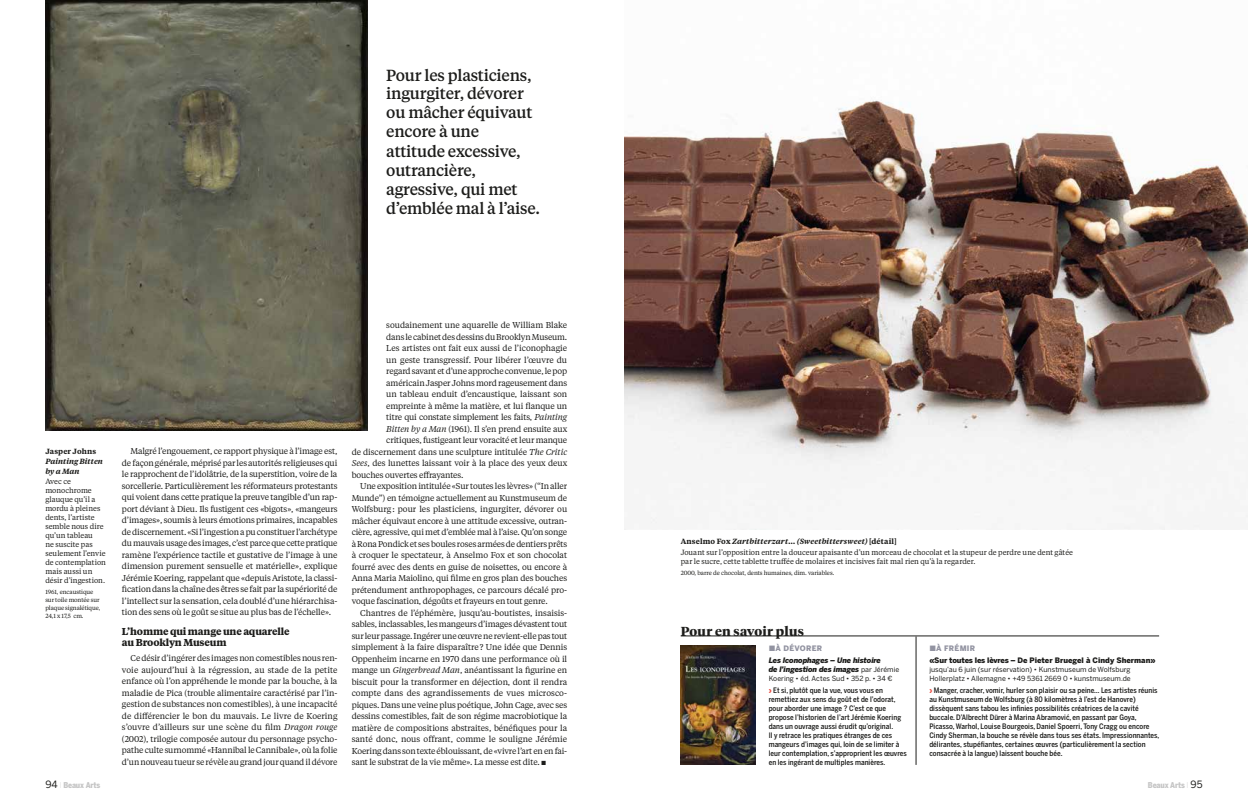
<style>
.page{position:relative;width:1248px;height:808px;background:#fff}
.page>*{position:absolute;margin:0;border:0;box-sizing:border-box;transform-origin:0 0}
.t1{font:500 16px/19px "Tiempos Text";letter-spacing:-.015em;color:#1d1d1b}
.t2{font:700 13px "Tiempos Headline";letter-spacing:.02em;color:#1d1d1b}
.t3{font:700 10px/11.5px "Tiempos Text";letter-spacing:-.015em;color:#1d1d1b}
.t4{font:8.5px/11.5px "Tiempos Text";letter-spacing:-.015em;color:#1d1d1b;text-align:justify}
.t5{font:900 8px "Benton Sans Condensed";letter-spacing:-.02em;color:#c6c6c6}
.t6{font:500 7.5px/9px "Benton Sans Condensed";letter-spacing:.005em;color:#1d1d1b}
.t7{font:7.5px/9px "Tiempos Text";color:#1d1d1b}
.t8{font:italic 900 7.5px/9px "Benton Sans";letter-spacing:-.02em;color:#1d1d1b}
.t9{font:900 7.5px "Benton Sans";color:#1d1d1b}
.t10{font:italic 600 7.5px/10px "Tiempos Text";letter-spacing:-.005em;color:#1d1d1b}
.t11{font:900 7.5px "Benton Sans";letter-spacing:.04em;color:#9293a1}
.t12{font:600 7.5px "Tiempos Text";letter-spacing:.015em;color:#1d1d1b}
.t13{font:7px/9px "Benton Sans";letter-spacing:.005em;color:#1d1d1b}
.t14{font:6px/8px "Tiempos Text";letter-spacing:-.015em;color:#1d1d1b}
.s1{font-style:italic}
.s2{font-weight:600}
.s3{font-weight:600;font-style:italic}
.s4{font-weight:400;font-style:normal;font-size:7px}
.s5{font-family:"Benton Sans";font-weight:900;color:#ea5045}
.s6{font-family:"Benton Sans";font-weight:400;font-size:10px;color:#1d1d1b}
.s7{font-family:"Benton Sans";font-weight:200}
</style>
<div class="page">
<img style="left:680px;top:645px;width:75px;height:119px">
<img style="left:624px;top:100px;width:623px;height:430px">
<img style="left:45px;top:0;width:322px;height:431px">
<hr style="left:680px;top:636px;width:478px;height:1px;background:#1d1d1b">
<hr style="left:915px;top:636px;width:1px;height:129px;background:#1d1d1b">
<h1 class="t1" style="left:386px;top:65px;width:155px">Pour les plasticiens, ingurgiter, dévorer ou mâcher équivaut encore à une attitude excessive, outrancière, agressive, qui met d’emblée mal à l’aise.</h1>
<p class="t12" style="left:45px;top:446px;width:52px">Jasper Johns</p>
<p class="t10" style="left:45px;top:456px;width:59px">Painting Bitten by a Man</p>
<p class="t7" style="left:45px;top:477px;width:62px">Avec ce monochrome glauque qu’il a mordu à pleines dents, l’artiste semble nous dire qu’un tableau<br>ne suscite pas seulement l’envie de contemplation mais aussi un désir d’ingestion.</p>
<p class="t14" style="left:45px;top:587px;width:57px">1961, encaustique sur toile montée sur plaque signalétique,<br>24,1 x 17,5 cm.</p>
<p class="t4" style="left:122px;top:445px;width:217px;text-indent:9px">Malgré l’engouement, ce rapport physique à l’image est, de façon générale, méprisé par les autorités religieuses qui le rapprochent de l’idolâtrie, de la superstition, voire de la sorcellerie. Particulièrement les réformateurs protestants qui voient dans cette pratique la preuve tangible d’un rap&shy;port déviant à Dieu. Ils fustigent ces «bigots», «mangeurs d’images», soumis à leurs émotions primaires, incapables de discernement. «Si l’ingestion a pu constituer l’archétype du mauvais usage des images, c’est parce que cette pratique ramène l’expérience tactile et gustative de l’image à une dimension purement sensuelle et matérielle», explique Jérémie Koering, rappelant que «depuis Aristote, la classi&shy;fication dans la chaîne des êtres se fait par la supériorité de l’intellect sur la sensation, cela doublé d’une hiérarchisa&shy;tion des sens où le goût se situe au plus bas de l’échelle».</p>
<p class="t3" style="left:122px;top:625px;width:169px">L’homme qui mange une aquarelle au Brooklyn Museum</p>
<p class="t4" style="left:122px;top:652px;width:217px;text-indent:9px">Ce désir d’ingérer des images non comestibles nous ren&shy;voie aujourd’hui à la régression, au stade de la petite enfance où l’on appréhende le monde par la bouche, à la maladie de Pica (trouble alimentaire caractérisé par l’in&shy;gestion de substances non comestibles), à une incapacité de différencier le bon du mauvais. Le livre de Koering s’ouvre d’ailleurs sur une scène du film <span class="s1">Dragon rouge </span>(2002), trilogie composée autour du personnage psycho&shy;pathe culte surnommé «Hannibal le Cannibale», où la folie d’un nouveau tueur se révèle au grand jour quand il dévore</p>
<p class="t4" style="left:386px;top:319px;width:182px">soudainement une aquarelle de William Blake</p>
<p class="t4" style="left:386px;top:331px;width:182px">dans le cabinet des dessins du Brooklyn Museum.</p>
<p class="t4" style="left:386px;top:342px;width:182px">Les artistes ont fait eux aussi de l’iconophagie</p>
<p class="t4" style="left:386px;top:354px;width:182px">un geste transgressif. Pour libérer l’œuvre du</p>
<p class="t4" style="left:386px;top:365px;width:182px">regard savant et d’une approche convenue, le pop</p>
<p class="t4" style="left:386px;top:377px;width:182px">américain Jasper Johns mord rageusement dans</p>
<p class="t4" style="left:386px;top:388px;width:182px">un tableau enduit d’encaustique, laissant son</p>
<p class="t4" style="left:386px;top:400px;width:182px">empreinte à même la matière, et lui flanque un</p>
<p class="t4" style="left:386px;top:411px;width:182px">titre qui constate simplement les faits, <span class="s1">Painting</span></p>
<p class="t4" style="left:386px;top:423px;width:182px"><span class="s1">Bitten by a Man</span> (1961). Il s’en prend ensuite aux</p>
<p class="t4" style="left:386px;top:434px;width:182px">critiques, fustigeant leur voracité et leur manque</p>
<p class="t4" style="left:351px;top:446px;width:217px">de discernement dans une sculpture intitulée <span class="s1">The Critic</span></p>
<p class="t4" style="left:351px;top:457px;width:217px"><span class="s1">Sees</span>, des lunettes laissant voir à la place des yeux deux</p>
<p class="t4" style="left:351px;top:469px;width:113px">bouches ouvertes effrayantes.</p>
<p class="t4" style="left:360px;top:480px;width:208px">Une exposition intitulée «Sur toutes les lèvres» (“In aller</p>
<p class="t4" style="left:351px;top:492px;width:217px">Munde”) en témoigne actuellement au Kunstmuseum de</p>
<p class="t4" style="left:351px;top:503px;width:217px">Wolfsburg: pour les plasticiens, ingurgiter, dévorer ou</p>
<p class="t4" style="left:351px;top:515px;width:217px">mâcher équivaut encore à une attitude excessive, outran-</p>
<p class="t4" style="left:351px;top:526px;width:217px">cière, agressive, qui met d’emblée mal à l’aise. Qu’on songe</p>
<p class="t4" style="left:351px;top:538px;width:217px">à Rona Pondick et ses boules roses armées de dentiers prêts</p>
<p class="t4" style="left:351px;top:549px;width:217px">à croquer le spectateur, à Anselmo Fox et son chocolat</p>
<p class="t4" style="left:351px;top:561px;width:217px">fourré avec des dents en guise de noisettes, ou encore à</p>
<p class="t4" style="left:351px;top:572px;width:217px">Anna Maria Maiolino, qui filme en gros plan des bouches</p>
<p class="t4" style="left:351px;top:584px;width:217px">prétendument anthropophages, ce parcours décalé pro-</p>
<p class="t4" style="left:351px;top:595px;width:197px">voque fascination, dégoûts et frayeurs en tout genre.</p>
<p class="t4" style="left:360px;top:607px;width:208px">Chantres de l’éphémère, jusqu’au-boutistes, insaisis-</p>
<p class="t4" style="left:351px;top:618px;width:217px">sables, inclassables, les mangeurs d’images dévastent tout</p>
<p class="t4" style="left:351px;top:630px;width:217px">sur leur passage. Ingérer une œuvre ne revient-elle pas tout</p>
<p class="t4" style="left:351px;top:641px;width:217px">simplement à la faire disparaître? Une idée que Dennis</p>
<p class="t4" style="left:351px;top:653px;width:217px">Oppenheim incarne en 1970 dans une performance où il</p>
<p class="t4" style="left:351px;top:664px;width:217px">mange un <span class="s1">Gingerbread Man</span>, anéantissant la figurine en</p>
<p class="t4" style="left:351px;top:676px;width:217px">biscuit pour la transformer en déjection, dont il rendra</p>
<p class="t4" style="left:351px;top:687px;width:217px">compte dans des agrandissements de vues microsco-</p>
<p class="t4" style="left:351px;top:699px;width:217px">piques. Dans une veine plus poétique, John Cage, avec ses</p>
<p class="t4" style="left:351px;top:710px;width:217px">dessins comestibles, fait de son régime macrobiotique la</p>
<p class="t4" style="left:351px;top:722px;width:217px">matière de compositions abstraites, bénéfiques pour la</p>
<p class="t4" style="left:351px;top:733px;width:217px">santé donc, nous offrant, comme le souligne Jérémie</p>
<p class="t4" style="left:351px;top:745px;width:217px">Koering dans son texte éblouissant, de «vivre l’art en en fai-</p>
<p class="t4" style="left:351px;top:756px;width:196px">sant le substrat de la vie même». La messe est dite. ■</p>
<p class="t7" style="left:680px;top:536px;width:394px;line-height:10.4px"><span class="s2">Anselmo Fox</span> <span class="s3">Zartbitterzart… (Sweetbittersweet)</span> <span class="s2">[détail]<br></span>Jouant sur l’opposition entre la douceur apaisante d’un morceau de chocolat et la stupeur de perdre une dent gâtée</p>
<p class="t7" style="left:680px;top:556px;width:296px">par le sucre, cette tablette truffée de molaires et incisives fait mal rien qu’à la regarder.</p>
<p class="t14" style="left:680px;top:568px;width:155px">2000, barre de chocolat, dents humaines, dim. variables.</p>
<h2 class="t2" style="left:680px;top:622px;width:125px">Pour en savoir plus</h2>
<p class="t11" style="left:775px;top:643px;width:48px">À DÉVORER</p>
<p class="t8" style="left:768px;top:656px;width:132px">Les Iconophages – Une histoire<br>de l’ingestion des images <span class="s4">par Jérémie</span></p>
<p class="t13" style="left:768px;top:674px;width:125px">Koering • éd. Actes Sud • 352 p. • 34 €</p>
<p class="t6" style="left:768px;top:685px;width:140px"><span class="s5">›</span> Et si, plutôt que la vue, vous vous en remettiez aux sens du goût et de l’odorat, pour aborder une image ? C’est ce que propose l’historien de l’art Jérémie Koering dans un ouvrage aussi érudit qu’original.<br>Il y retrace les pratiques étranges de ces mangeurs d’images qui, loin de se limiter à leur contemplation, s’approprient les œuvres en les ingérant de multiples manières.</p>
<p class="t11" style="left:936px;top:643px;width:41px">À FRÉMIR</p>
<p class="t9" style="left:929px;top:655px;width:228px">«Sur toutes les lèvres – De Pieter Bruegel à Cindy Sherman»</p>
<p class="t13" style="left:929px;top:665px;width:203px">jusqu’au 6 juin (sur réservation) • Kunstmuseum de Wolfsburg<br>Hollerplatz • Allemagne • +49 5361 2669 0 • kunstmuseum.de</p>
<p class="t6" style="left:929px;top:685px;width:231px"><span class="s5">›</span> Manger, cracher, vomir, hurler son plaisir ou sa peine… Les artistes réunis au Kunstmuseum de Wolfsburg (à 80 kilomètres à l’est de Hanovre) dissèquent sans tabou les infinies possibilités créatrices de la cavité buccale. D’Albrecht Dürer à Marina Abramović, en passant par Goya, Picasso, Warhol, Louise Bourgeois, Daniel Spoerri, Tony Cragg ou encore Cindy Sherman, la bouche se révèle dans tous ses états. Impressionnantes, délirantes, stupéfiantes, certaines œuvres (particulièrement la section consacrée à la langue) laissent bouche bée.</p>
<p class="t5" style="left:45px;top:779px;width:56px"><span class="s6">94</span> <span class="s7">I</span> Beaux Arts</p>
<p class="t5" style="left:1147px;top:779px;width:56px">Beaux Arts <span class="s7">I</span> <span class="s6">95</span></p>
</div>
